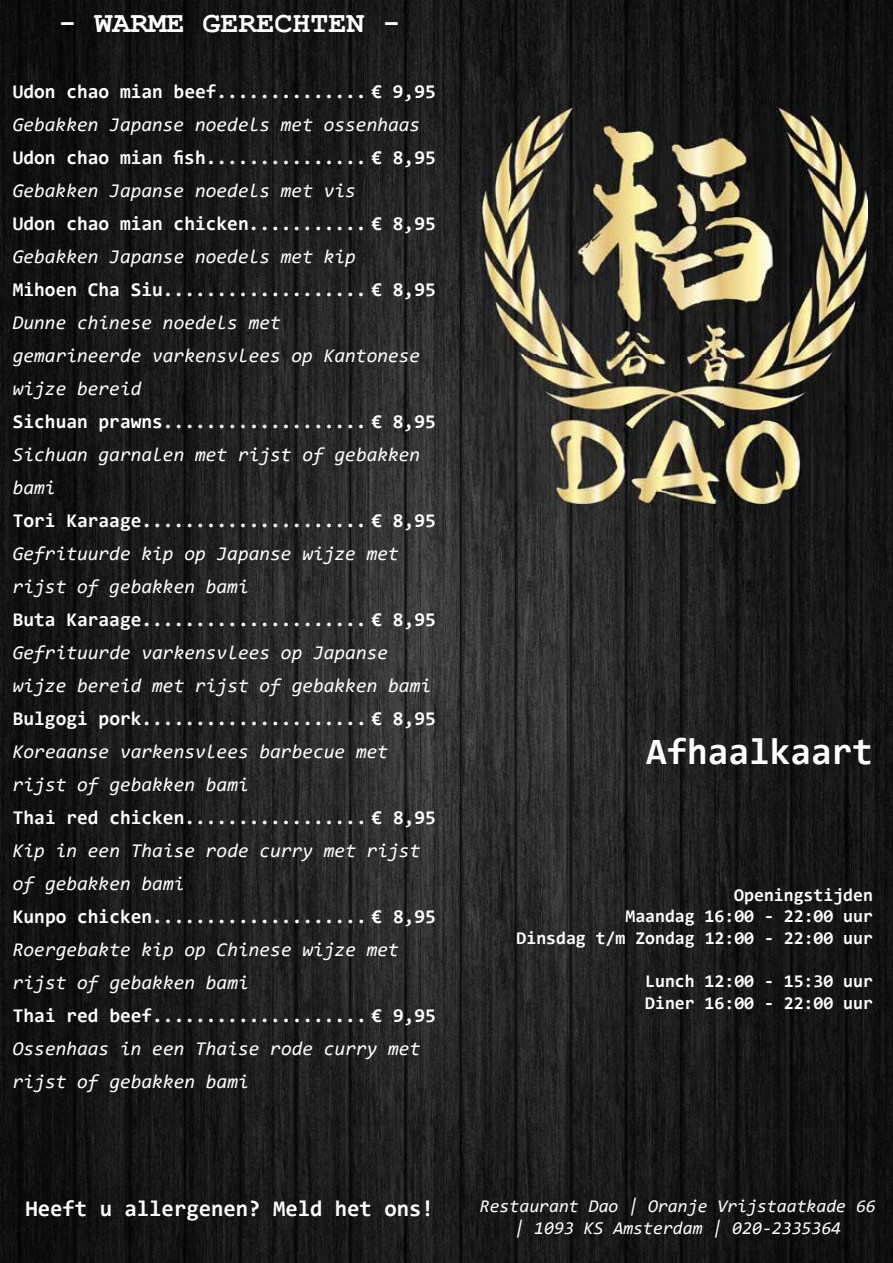
<style>
.page{position:relative;width:893px;height:1263px;background:#fff}
.page>*{position:absolute;margin:0;border:0;box-sizing:border-box;transform-origin:0 0}
.t1{font:700 37.5px "Consolas";color:#fff}
.t2{font:700 30px "Courier New";color:#fff}
.t3{font:700 22.5px "Consolas";color:#fff}
.t4{font:italic 19.5px/33px "Consolas";color:#fff}
.t5{font:700 19.5px "Consolas";color:#fff}
.t6{font:700 18px/21.6px "Consolas";color:#fff;text-align:right}
.t7{font:italic 18px/21.6px "Consolas";color:#fff;text-align:center}
</style>
<div class="page">
<img style="left:0;top:0;width:893px;height:1263px">
<img style="left:483px;top:108px;width:385px;height:395px">
<h2 class="t2" style="left:59px;top:4px;width:344px">- WARME GERECHTEN -</h2>
<p class="t5" style="left:13px;top:79px;width:425px">Udon chao mian beef.............. € 9,95</p>
<p class="t4" style="left:13px;top:107px;width:409px">Gebakken Japanse noedels met ossenhaas</p>
<p class="t5" style="left:13px;top:145px;width:425px">Udon chao mian fish............... € 8,95</p>
<p class="t4" style="left:13px;top:173px;width:345px">Gebakken Japanse noedels met vis</p>
<p class="t5" style="left:13px;top:211px;width:425px">Udon chao mian chicken........... € 8,95</p>
<p class="t4" style="left:13px;top:239px;width:345px">Gebakken Japanse noedels met kip</p>
<p class="t5" style="left:13px;top:277px;width:425px">Mihoen Cha Siu................... € 8,95</p>
<p class="t4" style="left:13px;top:305px;width:409px">Dunne chinese noedels met<br>gemarineerde varkensvlees op Kantonese wijze bereid</p>
<p class="t5" style="left:13px;top:409px;width:425px">Sichuan prawns................... € 8,95</p>
<p class="t4" style="left:13px;top:437px;width:409px">Sichuan garnalen met rijst of gebakken bami</p>
<p class="t5" style="left:13px;top:508px;width:425px">Tori Karaage..................... € 8,95</p>
<p class="t4" style="left:13px;top:536px;width:388px">Gefrituurde kip op Japanse wijze met rijst of gebakken bami</p>
<p class="t5" style="left:13px;top:607px;width:425px">Buta Karaage..................... € 8,95</p>
<p class="t4" style="left:13px;top:635px;width:420px">Gefrituurde varkensvlees op Japanse wijze bereid met rijst of gebakken bami</p>
<p class="t5" style="left:13px;top:706px;width:425px">Bulgogi pork..................... € 8,95</p>
<p class="t4" style="left:13px;top:734px;width:377px">Koreaanse varkensvlees barbecue met rijst of gebakken bami</p>
<p class="t5" style="left:13px;top:805px;width:425px">Thai red chicken................. € 8,95</p>
<p class="t4" style="left:13px;top:833px;width:409px">Kip in een Thaise rode curry met rijst of gebakken bami</p>
<p class="t5" style="left:13px;top:904px;width:425px">Kunpo chicken.................... € 8,95</p>
<p class="t4" style="left:13px;top:932px;width:388px">Roergebakte kip op Chinese wijze met rijst of gebakken bami</p>
<p class="t5" style="left:13px;top:1003px;width:425px">Thai red beef.................... € 9,95</p>
<p class="t4" style="left:13px;top:1031px;width:409px">Ossenhaas in een Thaise rode curry met rijst of gebakken bami</p>
<p class="t3" style="left:25px;top:1194px;width:410px">Heeft u allergenen? Meld het ons!</p>
<h1 class="t1" style="left:646px;top:728px;width:228px">Afhaalkaart</h1>
<p class="t6" style="left:517px;top:884px;width:358px">Openingstijden<br>Maandag 16:00 - 22:00 uur<br>Dinsdag t/m Zondag 12:00 - 22:00 uur</p>
<p class="t6" style="left:645px;top:970px;width:229px;text-align:left">Lunch 12:00 - 15:30 uur<br>Diner 16:00 - 22:00 uur</p>
<p class="t7" style="left:480px;top:1194px;width:397px">Restaurant Dao | Oranje Vrijstaatkade 66 | 1093 KS Amsterdam | 020-2335364</p>
</div>
